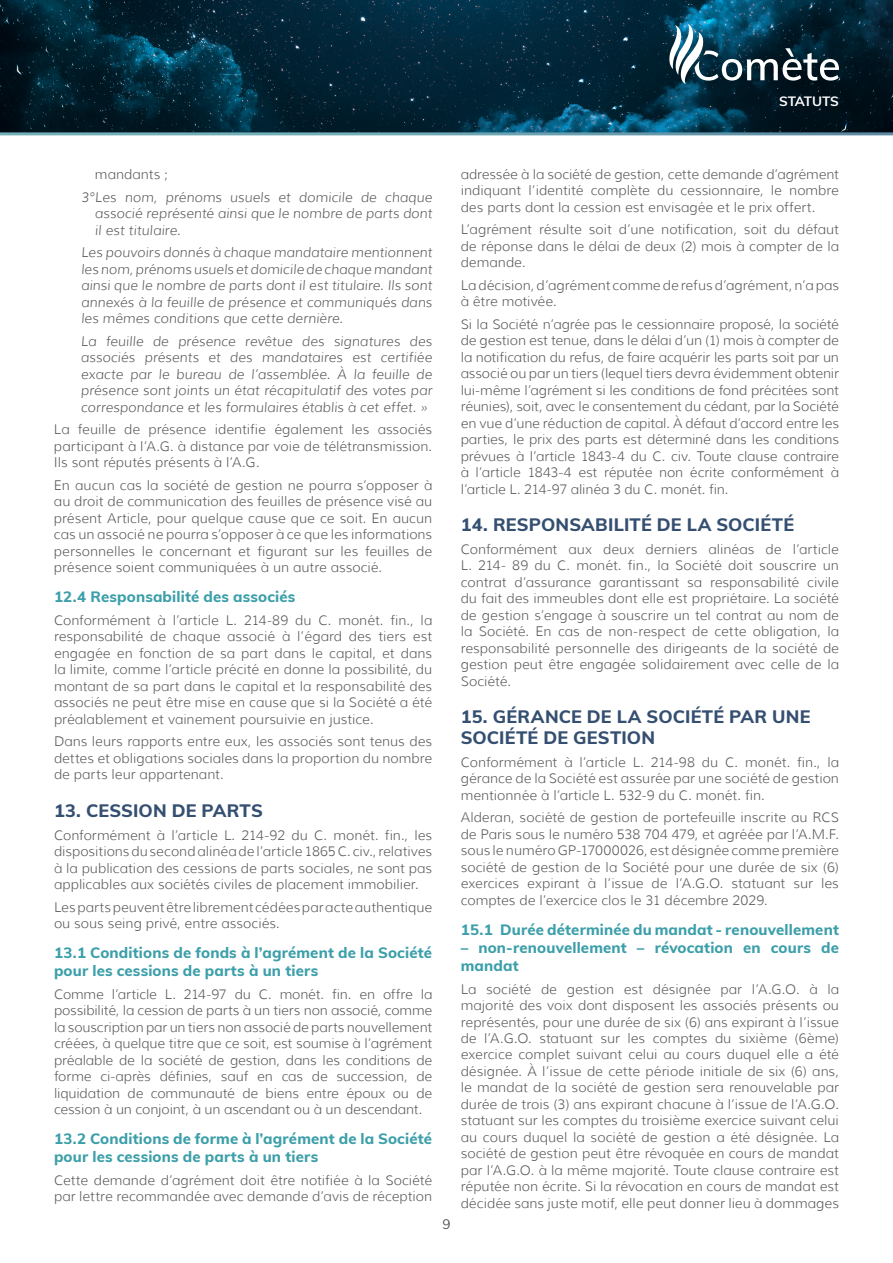
<style>
.page{position:relative;width:893px;height:1263px;background:#fff}
.page>*{position:absolute;margin:0;border:0;box-sizing:border-box;transform-origin:0 0}
.t1{font:800 18px/21px "Muli";letter-spacing:.01em;color:#354f71}
.t2{font:800 15px/18px "Muli";letter-spacing:.01em;color:#3c9fa9}
.t3{font:300 13.5px/16.5px "Muli";letter-spacing:.005em;color:#575756;text-align:justify}
.t4{font:italic 300 13.5px/16.5px "Muli";color:#575756;text-align:justify}
.t5{font:700 13.5px "Muli";letter-spacing:-.02em;color:#fff}
.t6{font:13.5px "Muli";color:#575756}
</style>
<div class="page">
<img style="left:0;top:0;width:893px;height:132px">
<svg style="left:669px;top:24px;width:170px;height:60px"></svg>
<p class="t5" style="left:779px;top:91px;width:61px">STATUTS</p>
<p class="t3" style="left:95px;top:166px;width:74px">mandants ;</p>
<p class="t4" style="left:95px;top:189px;width:339px;text-indent:-14px">3°Les nom, prénoms usuels et domicile de chaque associé représenté ainsi que le nombre de parts dont il est titulaire.</p>
<p class="t4" style="left:81px;top:244px;width:353px">Les pouvoirs donnés à chaque mandataire mentionnent les nom, prénoms usuels et domicile de chaque mandant ainsi que le nombre de parts dont il est titulaire. Ils sont annexés à la feuille de présence et communiqués dans les mêmes conditions que cette dernière.</p>
<p class="t4" style="left:81px;top:333px;width:353px">La feuille de présence revêtue des signatures des associés présents et des mandataires est certifiée exacte par le bureau de l’assemblée. À la feuille de présence sont joints un état récapitulatif des votes par correspondance et les formulaires établis à cet effet. »</p>
<p class="t3" style="left:54px;top:421px;width:380px">La feuille de présence identifie également les associés participant à l’A.G. à distance par voie de télétransmission.<br>Ils sont réputés présents à l’A.G.</p>
<p class="t3" style="left:54px;top:477px;width:380px">En aucun cas la société de gestion ne pourra s’opposer à au droit de communication des feuilles de présence visé au présent Article, pour quelque cause que ce soit. En aucun cas un associé ne pourra s’opposer à ce que les informations personnelles le concernant et figurant sur les feuilles de présence soient communiquées à un autre associé.</p>
<p class="t2" style="left:54px;top:587px;width:243px">12.4 Responsabilité des associés</p>
<p class="t3" style="left:54px;top:612px;width:380px">Conformément à l’article L. 214-89 du C. monét. fin., la responsabilité de chaque associé à l’égard des tiers est engagée en fonction de sa part dans le capital, et dans la limite, comme l’article précité en donne la possibilité, du montant de sa part dans le capital et la responsabilité des associés ne peut être mise en cause que si la Société a été préalablement et vainement poursuivie en justice.</p>
<p class="t3" style="left:54px;top:733px;width:380px">Dans leurs rapports entre eux, les associés sont tenus des dettes et obligations sociales dans la proportion du nombre de parts leur appartenant.</p>
<h1 class="t1" style="left:54px;top:799px;width:210px">13. CESSION DE PARTS</h1>
<p class="t3" style="left:54px;top:826px;width:380px">Conformément à l’article L. 214-92 du C. monét. fin., les dispositions du second alinéa de l’article 1865 C. civ., relatives à la publication des cessions de parts sociales, ne sont pas applicables aux sociétés civiles de placement immobilier.</p>
<p class="t3" style="left:54px;top:898px;width:380px">Les parts peuvent être librement cédées par acte authentique ou sous seing privé, entre associés.</p>
<p class="t2" style="left:54px;top:943px;width:380px">13.1 Conditions de fonds à l’agrément de la Société pour les cessions de parts à un tiers</p>
<p class="t3" style="left:54px;top:985px;width:380px">Comme l’article L. 214-97 du C. monét. fin. en offre la possibilité, la cession de parts à un tiers non associé, comme la souscription par un tiers non associé de parts nouvellement créées, à quelque titre que ce soit, est soumise à l’agrément préalable de la société de gestion, dans les conditions de forme ci-après définies, sauf en cas de succession, de liquidation de communauté de biens entre époux ou de cession à un conjoint, à un ascendant ou à un descendant.</p>
<p class="t2" style="left:54px;top:1129px;width:380px">13.2 Conditions de forme à l’agrément de la Société pour les cessions de parts à un tiers</p>
<p class="t3" style="left:54px;top:1171px;width:380px">Cette demande d’agrément doit être notifiée à la Société par lettre recommandée avec demande d’avis de réception</p>
<p class="t6" style="left:442px;top:1215px;width:10px">9</p>
<p class="t3" style="left:461px;top:166px;width:380px">adressée à la société de gestion, cette demande d’agrément indiquant l’identité complète du cessionnaire, le nombre des parts dont la cession est envisagée et le prix offert.</p>
<p class="t3" style="left:461px;top:221px;width:380px">L’agrément résulte soit d’une notification, soit du défaut de réponse dans le délai de deux (2) mois à compter de la demande.</p>
<p class="t3" style="left:461px;top:277px;width:380px">La décision, d’agrément comme de refus d’agrément, n’a pas à être motivée.</p>
<p class="t3" style="left:461px;top:316px;width:380px">Si la Société n’agrée pas le cessionnaire proposé, la société de gestion est tenue, dans le délai d’un (1) mois à compter de la notification du refus, de faire acquérir les parts soit par un associé ou par un tiers (lequel tiers devra évidemment obtenir lui-même l’agrément si les conditions de fond précitées sont réunies), soit, avec le consentement du cédant, par la Société en vue d’une réduction de capital. À défaut d’accord entre les parties, le prix des parts est déterminé dans les conditions prévues à l’article 1843-4 du C. civ. Toute clause contraire à l’article 1843-4 est réputée non écrite conformément à l’article L. 214-97 alinéa 3 du C. monét. fin.</p>
<h1 class="t1" style="left:461px;top:514px;width:335px">14. RESPONSABILITÉ DE LA SOCIÉTÉ</h1>
<p class="t3" style="left:461px;top:541px;width:380px">Conformément aux deux derniers alinéas de l’article L. 214- 89 du C. monét. fin., la Société doit souscrire un contrat d’assurance garantissant sa responsabilité civile du fait des immeubles dont elle est propriétaire. La société de gestion s’engage à souscrire un tel contrat au nom de la Société. En cas de non-respect de cette obligation, la responsabilité personnelle des dirigeants de la société de gestion peut être engagée solidairement avec celle de la Société.</p>
<h1 class="t1" style="left:461px;top:706px;width:351px">15. GÉRANCE DE LA SOCIÉTÉ PAR UNE<br>SOCIÉTÉ DE GESTION</h1>
<p class="t3" style="left:461px;top:754px;width:380px">Conformément à l’article L. 214-98 du C. monét. fin., la gérance de la Société est assurée par une société de gestion mentionnée à l’article L. 532-9 du C. monét. fin.</p>
<p class="t3" style="left:461px;top:809px;width:380px">Alderan, société de gestion de portefeuille inscrite au RCS de Paris sous le numéro 538 704 479, et agréée par l’A.M.F. sous le numéro GP-17000026, est désignée comme première société de gestion de la Société pour une durée de six (6) exercices expirant à l’issue de l’A.G.O. statuant sur les comptes de l’exercice clos le 31 décembre 2029.</p>
<p class="t2" style="left:461px;top:920px;width:380px">15.1 Durée déterminée du mandat - renouvellement</p>
<p class="t2" style="left:461px;top:938px;width:380px">– non-renouvellement – révocation en cours de mandat</p>
<p class="t3" style="left:461px;top:980px;width:380px">La société de gestion est désignée par l’A.G.O. à la majorité des voix dont disposent les associés présents ou représentés, pour une durée de six (6) ans expirant à l’issue de l’A.G.O. statuant sur les comptes du sixième (6ème) exercice complet suivant celui au cours duquel elle a été désignée. À l’issue de cette période initiale de six (6) ans, le mandat de la société de gestion sera renouvelable par durée de trois (3) ans expirant chacune à l’issue de l’A.G.O. statuant sur les comptes du troisième exercice suivant celui au cours duquel la société de gestion a été désignée. La société de gestion peut être révoquée en cours de mandat par l’A.G.O. à la même majorité. Toute clause contraire est réputée non écrite. Si la révocation en cours de mandat est décidée sans juste motif, elle peut donner lieu à dommages</p>
</div>
